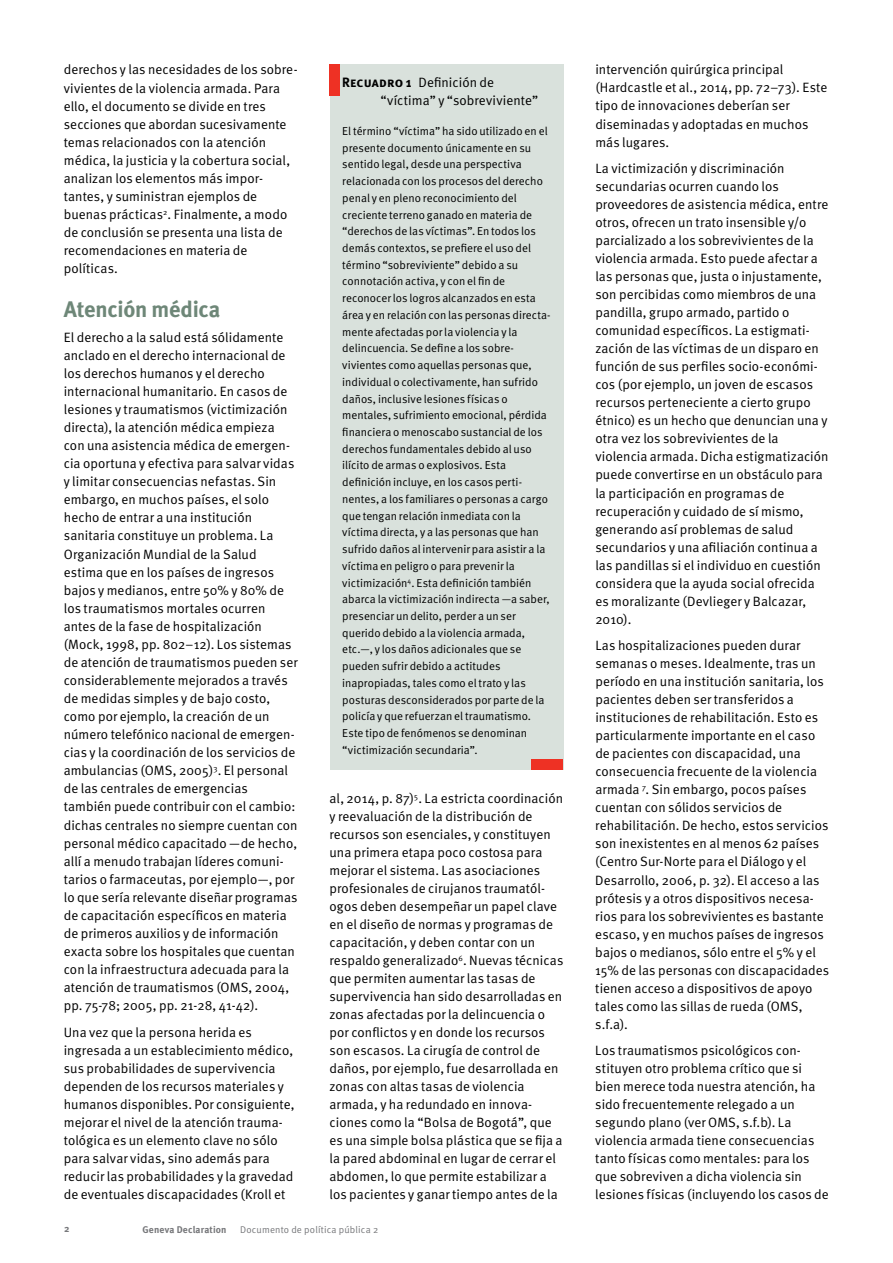
<style>
.page{position:relative;width:893px;height:1263px;background:#fff}
.page>*{position:absolute;margin:0;border:0;box-sizing:border-box;transform-origin:0 0}
.t1{font:700 22.5px "Meta";letter-spacing:-.01em;color:#6e8778}
.t2{font:13.5px/18px "Meta Normal";letter-spacing:.005em;color:#000}
.t3{font:11.55px/16.6px "Meta Normal";color:#000}
.t4{font:9.75px "Meta Normal";letter-spacing:.02em;color:#77787b}
.t5{font:700 9.75px "Meta";letter-spacing:.02em;color:#77787b}
.s1{font-family:"Meta";font-weight:700}
.s2{font-family:"Meta Bold Caps"}
</style>
<div class="page">
<div style="left:330px;top:64px;width:233px;height:706px;background:#d9e1dc"></div>
<div style="left:531px;top:760px;width:32px;height:10px;background:#ee3124"></div>
<div style="left:330px;top:64px;width:10px;height:32px;background:#ee3124"></div>
<p class="t2" style="left:64px;top:61px;width:235px">derechos y las necesidades de los sobre&shy;vivientes de la violencia armada. Para ello, el documento se divide en tres secciones que abordan sucesivamente temas relacionados con la atención médica, la justicia y la cobertura social, analizan los elementos más impor&shy;tantes, y suministran ejemplos de buenas prácticas<sup>2</sup>. Finalmente, a modo de conclusión se presenta una lista de recomendaciones en materia de políticas.</p>
<h1 class="t1" style="left:64px;top:295px;width:158px">Atención médica</h1>
<p class="t2" style="left:64px;top:328px;width:235px">El derecho a la salud está sólidamente anclado en el derecho internacional de los derechos humanos y el derecho internacional humanitario. En casos de lesiones y traumatismos (victimización directa), la atención médica empieza con una asistencia médica de emergen&shy;cia oportuna y efectiva para salvar vidas y limitar consecuencias nefastas. Sin embargo, en muchos países, el solo hecho de entrar a una institución sanitaria constituye un problema. La Organización Mundial de la Salud estima que en los países de ingresos bajos y medianos, entre 50% y 80% de los traumatismos mortales ocurren antes de la fase de hospitalización (Mock, 1998, pp. 802–12). Los sistemas de atención de traumatismos pueden ser considerablemente mejorados a través de medidas simples y de bajo costo, como por ejemplo, la creación de un número telefónico nacional de emergen&shy;cias y la coordinación de los servicios de ambulancias (OMS, 2005)<sup>3</sup>. El personal de las centrales de emergencias también puede contribuir con el cambio: dichas centrales no siempre cuentan con personal médico capacitado —de hecho, allí a menudo trabajan líderes comuni&shy;tarios o farmaceutas, por ejemplo—, por lo que sería relevante diseñar programas de capacitación específicos en materia de primeros auxilios y de información exacta sobre los hospitales que cuentan con la infraestructura adecuada para la atención de traumatismos (OMS, 2004, pp. 75-78; 2005, pp. 21-28, 41-42).</p>
<p class="t2" style="left:64px;top:1023px;width:232px">Una vez que la persona herida es ingresada a un establecimiento médico, sus probabilidades de supervivencia dependen de los recursos materiales y humanos disponibles. Por consiguiente, mejorar el nivel de la atención trauma&shy;tológica es un elemento clave no sólo para salvar vidas, sino además para reducir las probabilidades y la gravedad de eventuales discapacidades (Kroll et</p>
<p class="t2" style="left:381px;top:74px;width:159px;text-indent:-38px"><span class="s1">R</span><span class="s2">ecuadro 1</span> Definición de “víctima” y “sobreviviente”</p>
<p class="t3" style="left:342px;top:122px;width:210px">El término “víctima” ha sido utilizado en el presente documento únicamente en su sentido legal, desde una perspectiva relacionada con los procesos del derecho penal y en pleno reconocimiento del creciente terreno ganado en materia de “derechos de las víctimas”. En todos los demás contextos, se prefiere el uso del término “sobreviviente” debido a su connotación activa, y con el fin de reconocer los logros alcanzados en esta área y en relación con las personas directa&shy;mente afectadas por la violencia y la delincuencia. Se define a los sobre&shy;vivientes como aquellas personas que, individual o colectivamente, han sufrido daños, inclusive lesiones físicas o mentales, sufrimiento emocional, pérdida financiera o menoscabo sustancial de los derechos fundamentales debido al uso ilícito de armas o explosivos. Esta definición incluye, en los casos perti&shy;nentes, a los familiares o personas a cargo que tengan relación inmediata con la víctima directa, y a las personas que han sufrido daños al intervenir para asistir a la víctima en peligro o para prevenir la victimización<sup>4</sup>. Esta definición también abarca la victimización indirecta —a saber, presenciar un delito, perder a un ser querido debido a la violencia armada, etc.—, y los daños adicionales que se pueden sufrir debido a actitudes inapropiadas, tales como el trato y las posturas desconsiderados por parte de la policía y que refuerzan el traumatismo.<br>Este tipo de fenómenos se denominan “victimización secundaria”.</p>
<p class="t2" style="left:330px;top:789px;width:235px">al, 2014, p. 87)<sup>5</sup>. La estricta coordinación y reevaluación de la distribución de recursos son esenciales, y constituyen una primera etapa poco costosa para mejorar el sistema. Las asociaciones profesionales de cirujanos traumatól&shy;ogos deben desempeñar un papel clave en el diseño de normas y programas de capacitación, y deben contar con un respaldo generalizado<sup>6</sup>. Nuevas técnicas que permiten aumentar las tasas de supervivencia han sido desarrolladas en zonas afectadas por la delincuencia o por conflictos y en donde los recursos son escasos. La cirugía de control de daños, por ejemplo, fue desarrollada en zonas con altas tasas de violencia armada, y ha redundado en innova&shy;ciones como la “Bolsa de Bogotá”, que es una simple bolsa plástica que se fija a la pared abdominal en lugar de cerrar el abdomen, lo que permite estabilizar a los pacientes y ganar tiempo antes de la</p>
<p class="t5" style="left:64px;top:1222px;width:7px">2</p>
<p class="t5" style="left:142px;top:1223px;width:86px">Geneva Declaration</p>
<p class="t4" style="left:240px;top:1223px;width:140px">Documento de política pública 2</p>
<p class="t2" style="left:595px;top:61px;width:233px">intervención quirúrgica principal (Hardcastle et al., 2014, pp. 72–73). Este tipo de innovaciones deberían ser diseminadas y adoptadas en muchos más lugares.</p>
<p class="t2" style="left:595px;top:159px;width:235px">La victimización y discriminación secundarias ocurren cuando los proveedores de asistencia médica, entre otros, ofrecen un trato insensible y/o parcializado a los sobrevivientes de la violencia armada. Esto puede afectar a las personas que, justa o injustamente, son percibidas como miembros de una pandilla, grupo armado, partido o comunidad específicos. La estigmati&shy;zación de las víctimas de un disparo en función de sus perfiles socio-económi&shy;cos (por ejemplo, un joven de escasos recursos perteneciente a cierto grupo étnico) es un hecho que denuncian una y otra vez los sobrevivientes de la violencia armada. Dicha estigmatización puede convertirse en un obstáculo para la participación en programas de recuperación y cuidado de sí mismo, generando así problemas de salud secundarios y una afiliación continua a las pandillas si el individuo en cuestión considera que la ayuda social ofrecida es moralizante (Devlieger y Balcazar, 2010).</p>
<p class="t2" style="left:595px;top:636px;width:235px">Las hospitalizaciones pueden durar semanas o meses. Idealmente, tras un período en una institución sanitaria, los pacientes deben ser transferidos a instituciones de rehabilitación. Esto es particularmente importante en el caso de pacientes con discapacidad, una consecuencia frecuente de la violencia armada <sup>7</sup>. Sin embargo, pocos países cuentan con sólidos servicios de rehabilitación. De hecho, estos servicios son inexistentes en al menos 62 países (Centro Sur-Norte para el Diálogo y el Desarrollo, 2006, p. 32). El acceso a las prótesis y a otros dispositivos necesa&shy;rios para los sobrevivientes es bastante escaso, y en muchos países de ingresos bajos o medianos, sólo entre el 5% y el 15% de las personas con discapacidades tienen acceso a dispositivos de apoyo tales como las sillas de rueda (OMS, s.f.a).</p>
<p class="t2" style="left:595px;top:1041px;width:235px">Los traumatismos psicológicos con&shy;stituyen otro problema crítico que si bien merece toda nuestra atención, ha sido frecuentemente relegado a un segundo plano (ver OMS, s.f.b). La violencia armada tiene consecuencias tanto físicas como mentales: para los que sobreviven a dicha violencia sin lesiones físicas (incluyendo los casos de</p>
</div>
